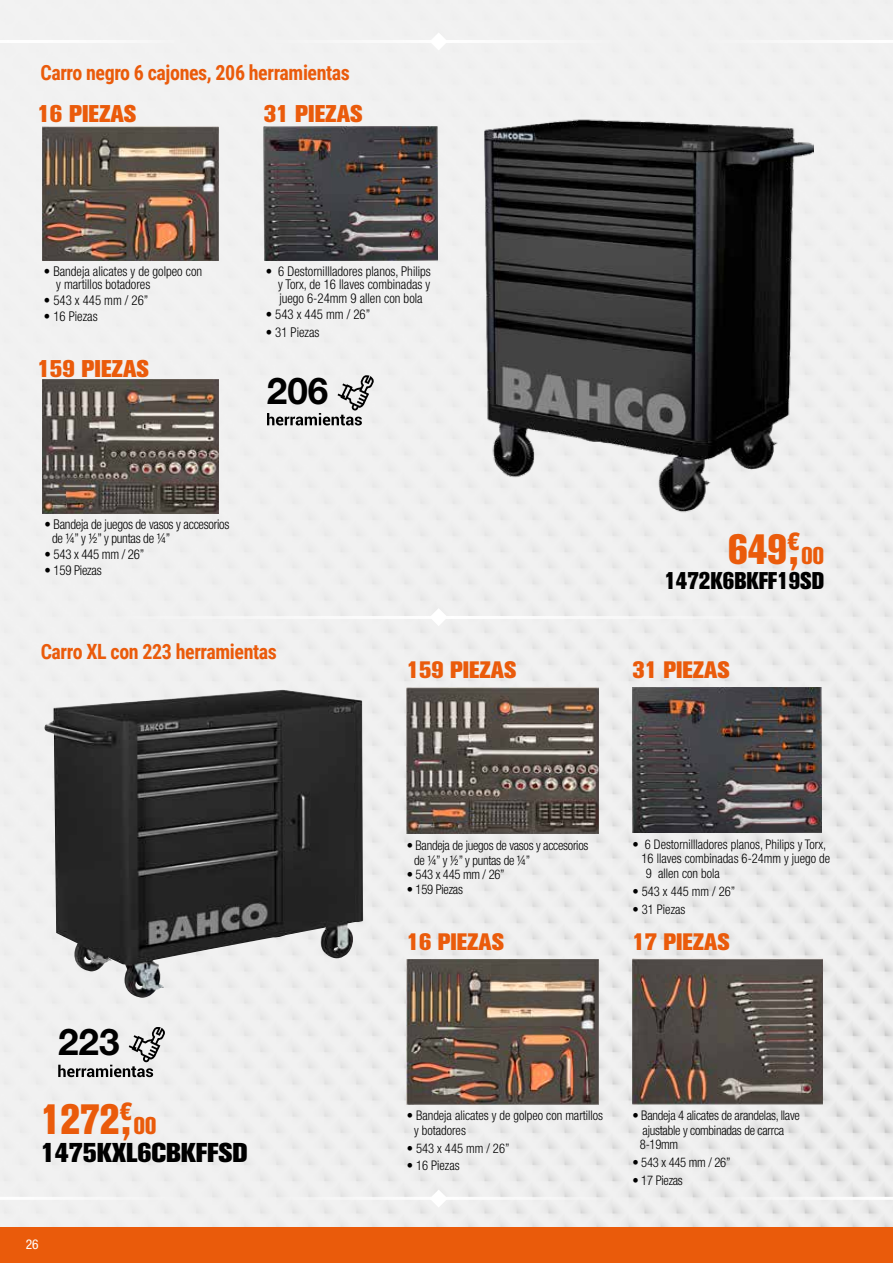
<style>
.page{position:relative;width:893px;height:1263px;background:#fff}
.page>*{position:absolute;margin:0;border:0;box-sizing:border-box;transform-origin:0 0}
.t1{font:800 42px "Akzidenz Grotesk BQ";color:#ea5b0b;scale:.9 1}
.t2{font:700 36.9px "Helvetica Neue LT Pro";color:#000}
.t3{font:800 27px "Akzidenz Grotesk BQ";color:#000}
.t4{font:800 24px "Akzidenz Grotesk BQ";color:#ea5b0b}
.t5{font:800 24px "Akzidenz Grotesk BQ";color:#000;scale:.92 1}
.t6{font:800 23.55px "Akzidenz Grotesk BQ";color:#ea5b0b}
.t7{font:700 21px "Roboto Condensed";letter-spacing:-.02em;color:#ea5b0b;scale:.95 1}
.t8{font:300 condensed 13.5px/13.5px "Helvetica Neue LT Pro";color:#000;scale:.95 1}
.t9{font:300 condensed 13.5px/13.5px "Helvetica Neue LT Pro";letter-spacing:-.02em;color:#000;scale:.95 1}
.t10{font:condensed 13.5px "Helvetica Neue LT Pro";color:#fff}
.t11{font:300 condensed 13.2px/14.7px "Helvetica Neue LT Pro";color:#000;scale:.95 1}
.t12{font:300 condensed 13.2px/14.7px "Helvetica Neue LT Pro";letter-spacing:-.02em;color:#000;scale:.95 1}
.s1{font-size:24px}
</style>
<div class="page">
<div style="left:0;top:0;width:893px;height:1234px;background:#f2f2f2"></div>
<div style="left:0;top:1227px;width:893px;height:36px;background:#ea5b0b"></div>
<hr style="left:0;top:1197px;width:174px;height:3px;background:#fff">
<svg style="left:432px;top:33px;width:13px;height:17px"></svg>
<svg style="left:432px;top:609px;width:14px;height:17px"></svg>
<hr style="left:263px;top:40px;width:349px;height:3px;background:#fff">
<hr style="left:0;top:40px;width:175px;height:3px;background:#fff">
<hr style="left:697px;top:40px;width:196px;height:3px;background:#fff">
<hr style="left:84px;top:616px;width:707px;height:3px;background:#fff">
<svg style="left:432px;top:1190px;width:13px;height:17px"></svg>
<hr style="left:263px;top:1197px;width:349px;height:3px;background:#fff">
<hr style="left:703px;top:1197px;width:190px;height:3px;background:#fff">
<svg style="left:267px;top:375px;width:107px;height:50px"></svg>
<img style="left:484px;top:119px;width:329px;height:401px">
<img style="left:42px;top:127px;width:176px;height:133px">
<img style="left:264px;top:127px;width:174px;height:133px">
<img style="left:42px;top:379px;width:177px;height:135px">
<svg style="left:58px;top:1027px;width:107px;height:50px"></svg>
<img style="left:44px;top:689px;width:319px;height:309px">
<img style="left:407px;top:959px;width:191px;height:145px">
<img style="left:632px;top:959px;width:191px;height:145px">
<img style="left:632px;top:687px;width:189px;height:146px">
<img style="left:407px;top:688px;width:192px;height:146px">
<h3 class="t7" style="left:40px;top:57px;width:327px">Carro negro 6 cajones, 206 herramientas</h3>
<h3 class="t4" style="left:37px;top:100px;width:101px">16 PIEZAS</h3>
<h3 class="t4" style="left:264px;top:100px;width:100px">31 PIEZAS</h3>
<p class="t8" style="left:56px;top:264px;width:155px;text-indent:-12px">• Bandeja alicates y de golpeo con y martillos botadores</p>
<p class="t8" style="left:44px;top:294px;width:112px">• 543 x 445 mm / 26”</p>
<p class="t8" style="left:44px;top:310px;width:58px">• 16 Piezas</p>
<h3 class="t4" style="left:37px;top:355px;width:113px">159 PIEZAS</h3>
<p class="t8" style="left:278px;top:264px;width:162px;text-align:justify;text-indent:-12px">• 6 Destornillladores planos, Philips y Torx, de 16 llaves combinadas y juego 6-24mm 9 allen con bola</p>
<p class="t8" style="left:266px;top:307px;width:112px">• 543 x 445 mm / 26”</p>
<p class="t8" style="left:266px;top:325px;width:58px">• 31 Piezas</p>
<h2 class="t2" style="left:267px;top:368px;width:63px">206</h2>
<p class="t9" style="left:52px;top:518px;width:188px;text-indent:-8px">• Bandeja de juegos de vasos y accesorios de ¼” y ½” y puntas de ¼”</p>
<p class="t9" style="left:45px;top:547px;width:106px">• 543 x 445 mm / 26”</p>
<p class="t9" style="left:45px;top:563px;width:62px">• 159 Piezas</p>
<h3 class="t7" style="left:41px;top:636px;width:250px">Carro XL con 223 herramientas</h3>
<h3 class="t6" style="left:407px;top:656px;width:111px">159 PIEZAS</h3>
<h1 class="t1" style="left:728px;top:525px;width:108px">649<sup>€</sup>, <span class="s1">00</span></h1>
<h3 class="t5" style="left:664px;top:567px;width:175px">1472K6BKFF19SD</h3>
<h3 class="t6" style="left:632px;top:656px;width:99px">31 PIEZAS</h3>
<h2 class="t2" style="left:58px;top:1019px;width:63px">223</h2>
<h1 class="t1" style="left:41px;top:1095px;width:130px">1272<sup>€</sup>, <span class="s1">00</span></h1>
<h3 class="t3" style="left:41px;top:1137px;width:209px">1475KXL6CBKFFSD</h3>
<p class="t10" style="left:26px;top:1236px;width:14px">26</p>
<p class="t12" style="left:414px;top:838px;width:185px;text-indent:-7px">• Bandeja de juegos de vasos y accesorios de ¼” y ½” y puntas de ¼”</p>
<p class="t12" style="left:407px;top:867px;width:105px">• 543 x 445 mm / 26”</p>
<p class="t12" style="left:407px;top:882px;width:61px">• 159 Piezas</p>
<h3 class="t6" style="left:407px;top:928px;width:99px">16 PIEZAS</h3>
<p class="t11" style="left:632px;top:837px;width:205px">• 6 Destornillladores planos, Philips y Torx,</p>
<p class="t11" style="left:642px;top:851px;width:200px">16 llaves combinadas 6-24mm y juego de</p>
<p class="t11" style="left:646px;top:866px;width:79px">9 allen con bola</p>
<p class="t11" style="left:632px;top:884px;width:110px">• 543 x 445 mm / 26”</p>
<p class="t11" style="left:632px;top:901px;width:57px">• 31 Piezas</p>
<h3 class="t6" style="left:632px;top:928px;width:99px">17 PIEZAS</h3>
<p class="t11" style="left:414px;top:1108px;width:200px;text-indent:-7px">• Bandeja alicates y de golpeo con martillos y botadores</p>
<p class="t11" style="left:407px;top:1141px;width:110px">• 543 x 445 mm / 26”</p>
<p class="t11" style="left:407px;top:1158px;width:57px">• 16 Piezas</p>
<p class="t12" style="left:640px;top:1108px;width:170px;text-indent:-7px">• Bandeja 4 alicates de arandelas, llave ajustable y combinadas de carrca<br>8-19mm</p>
<p class="t12" style="left:632px;top:1155px;width:105px">• 543 x 445 mm / 26”</p>
<p class="t12" style="left:632px;top:1172px;width:55px">• 17 Piezas</p>
</div>
